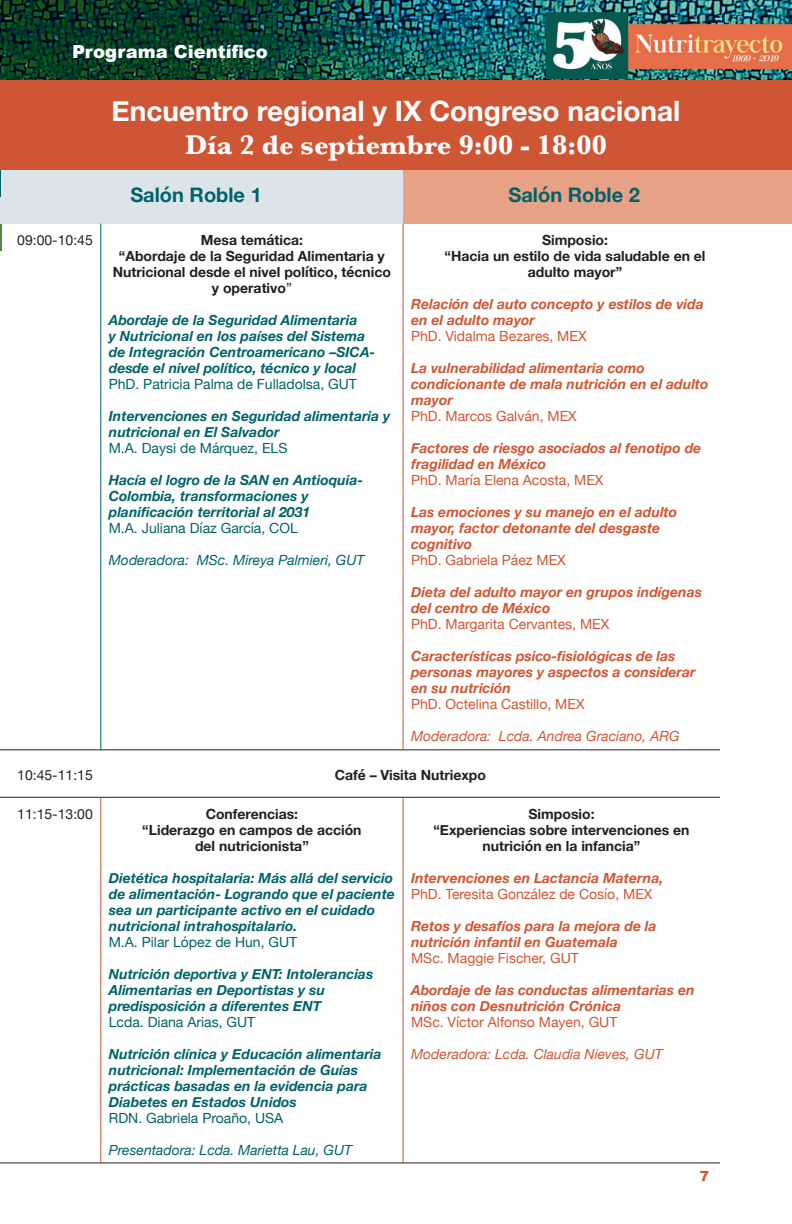
<style>
.page{position:relative;width:792px;height:1224px;background:#fff}
.page>*{position:absolute;margin:0;border:0;box-sizing:border-box;transform-origin:0 0}
.Paragraph_Style_1{font:700 28px "Helvetica Neue";color:#fff}
.Paragraph_Style_1-2{font:700 28px "Baskerville";color:#fff}
.t1{font:700 20px "Helvetica Neue";color:#00626a}
.t2{font:900 18px "Arial";color:#fff}
.t3{font:italic 700 14px/16px "Helvetica Neue";color:#00626a}
.t4{font:italic 700 14px/16px "Helvetica Neue";color:#cf5634}
.t5{font:700 14px/16px "Helvetica Neue";color:#231f20;text-align:center}
.t6{font:14px "Helvetica Neue";color:#cf5634}
.t7{font:14px "Helvetica Neue";color:#00626a}
.t8{font:italic 14px "Helvetica Neue";color:#cf5634}
.t9{font:italic 14px "Helvetica Neue";color:#00626a}
.t10{font:14px "Helvetica Neue";color:#231f20}
.t11{font:900 14px "Arial";color:#cf5634}
.s1{font-weight:400}
.s2{font-weight:400;font-style:normal}
</style>
<div class="page">
<img style="left:0;top:0;width:792px;height:79px">
<svg style="left:0;top:224px;width:2px;height:27px"></svg>
<div style="left:0;top:169px;width:418px;height:55px;background:#dbe5e9"></div>
<div style="left:403px;top:169px;width:389px;height:55px;background:#e7a286"></div>
<hr style="left:0;top:79px;width:1px;height:118px;background:#00626a">
<div style="left:0;top:80px;width:792px;height:89px;background:#cf5634"></div>
<hr style="left:100px;top:224px;width:1px;height:526px;background:#00626a">
<hr style="left:403px;top:224px;width:1px;height:526px;background:#cf5634">
<hr style="left:403px;top:798px;width:1px;height:365px;background:#cf5634">
<hr style="left:100px;top:798px;width:1px;height:365px;background:#cf5634">
<hr style="left:0;top:1163px;width:101px;height:1px;background:#231f20">
<hr style="left:101px;top:1163px;width:302px;height:1px;background:#231f20">
<hr style="left:403px;top:1163px;width:317px;height:1px;background:#231f20">
<hr style="left:0;top:750px;width:101px;height:1px;background:#231f20">
<hr style="left:101px;top:750px;width:302px;height:1px;background:#231f20">
<hr style="left:403px;top:750px;width:317px;height:1px;background:#231f20">
<hr style="left:0;top:797px;width:101px;height:1px;background:#231f20">
<hr style="left:101px;top:797px;width:302px;height:1px;background:#231f20">
<hr style="left:403px;top:797px;width:317px;height:1px;background:#231f20">
<p class="t2" style="left:72px;top:38px;width:197px">Programa Científico</p>
<p class="Paragraph_Style_1" style="left:112px;top:89px;width:570px">Encuentro regional y IX Congreso nacional</p>
<p class="Paragraph_Style_1-2" style="left:185px;top:126px;width:423px">Día 2 de septiembre 9:00 - 18:00</p>
<p class="t1" style="left:130px;top:179px;width:133px">Salón Roble 1</p>
<p class="t1" style="left:508px;top:179px;width:133px">Salón Roble 2</p>
<p class="t10" style="left:17px;top:230px;width:77px">09:00-10:45</p>
<p class="t5" style="left:201px;top:233px;width:104px">Mesa temática:</p>
<p class="t5" style="left:113px;top:249px;width:280px">“Abordaje de la Seguridad Alimentaria y<br>Nutricional desde el nivel político, técnico y operativo<span class="s1">”</span></p>
<p class="t3" style="left:109px;top:313px;width:268px">Abordaje de la Seguridad Alimentaria<br>y Nutricional en los países del Sistema de Integración Centroamericano –SICA&shy;desde el nivel político, técnico y local</p>
<p class="t7" style="left:109px;top:374px;width:250px">PhD. Patricia Palma de Fulladolsa, GUT</p>
<p class="t3" style="left:109px;top:409px;width:283px">Intervenciones en Seguridad alimentaria y nutricional en El Salvador</p>
<p class="t7" style="left:109px;top:438px;width:180px">M.A. Daysi de Márquez, ELS</p>
<p class="t3" style="left:109px;top:473px;width:256px">Hacía el logro de la SAN en Antioquia-<br>Colombia, transformaciones y planificación territorial al 2031</p>
<p class="t7" style="left:109px;top:518px;width:191px">M.A. Juliana Díaz García, COL</p>
<p class="t9" style="left:109px;top:550px;width:257px">Moderadora: MSc. Mireya Palmieri, GUT</p>
<p class="t5" style="left:542px;top:233px;width:68px">Simposio:</p>
<p class="t5" style="left:445px;top:249px;width:263px">“Hacia un estilo de vida saludable en el adulto mayor”</p>
<p class="t4" style="left:411px;top:297px;width:294px">Relación del auto concepto y estilos de vida en el adulto mayor</p>
<p class="t6" style="left:411px;top:326px;width:177px">PhD. Vidalma Bezares, MEX</p>
<p class="t4" style="left:411px;top:361px;width:299px">La vulnerabilidad alimentaria como condicionante de mala nutrición en el adulto mayor</p>
<p class="t6" style="left:411px;top:406px;width:167px">PhD. Marcos Galván, MEX</p>
<p class="t4" style="left:411px;top:441px;width:292px">Factores de riesgo asociados al fenotipo de fragilidad en México</p>
<p class="t6" style="left:411px;top:470px;width:194px">PhD. María Elena Acosta, MEX</p>
<p class="t4" style="left:411px;top:505px;width:268px">Las emociones y su manejo en el adulto mayor, factor detonante del desgaste cognitivo</p>
<p class="t6" style="left:411px;top:550px;width:156px">PhD. Gabriela Páez MEX</p>
<p class="t4" style="left:411px;top:585px;width:292px">Dieta del adulto mayor en grupos indígenas del centro de México</p>
<p class="t6" style="left:411px;top:614px;width:200px">PhD. Margarita Cervantes, MEX</p>
<p class="t4" style="left:411px;top:649px;width:286px">Características psico-fisiológicas de las personas mayores y aspectos a considerar en su nutrición</p>
<p class="t6" style="left:411px;top:694px;width:175px">PhD. Octelina Castillo, MEX</p>
<p class="t8" style="left:411px;top:726px;width:270px">Moderadora: Lcda. Andrea Graciano, ARG</p>
<p class="t10" style="left:17px;top:765px;width:77px">10:45-11:15</p>
<p class="t5" style="left:335px;top:768px;width:153px">Café – Visita Nutriexpo</p>
<p class="t10" style="left:17px;top:804px;width:77px">11:15-13:00</p>
<p class="t5" style="left:206px;top:806px;width:94px">Conferencias:</p>
<p class="t5" style="left:142px;top:822px;width:221px">“Liderazgo en campos de acción</p>
<p class="t5" style="left:195px;top:838px;width:115px">del nutricionista”</p>
<p class="t3" style="left:109px;top:870px;width:288px">Dietética hospitalaria: Más allá del servicio de alimentación- Logrando que el paciente sea un participante activo en el cuidado nutricional intrahospitalario.</p>
<p class="t7" style="left:109px;top:932px;width:190px">M.A. Pilar López de Hun, GUT</p>
<p class="t3" style="left:109px;top:966px;width:266px">Nutrición deportiva y ENT: Intolerancias<br>Alimentarias en Deportistas y su predisposición a diferentes ENT</p>
<p class="t7" style="left:109px;top:1012px;width:148px">Lcda. Diana Arias, GUT</p>
<p class="t3" style="left:109px;top:1046px;width:274px">Nutrición clínica y Educación alimentaria nutricional: Implementación de Guías prácticas basadas en la evidencia para Diabetes en Estados Unidos</p>
<p class="t7" style="left:109px;top:1108px;width:176px">RDN. Gabriela Proaño, USA</p>
<p class="t9" style="left:109px;top:1140px;width:245px">Presentadora: Lcda. Marietta Lau, GUT</p>
<p class="t5" style="left:529px;top:806px;width:68px">Simposio:</p>
<p class="t5" style="left:433px;top:822px;width:258px">“Experiencias sobre intervenciones en nutrición en la infancia”</p>
<p class="t4" style="left:411px;top:870px;width:254px">Intervenciones en Lactancia Materna,<br><span class="s2">PhD. Teresita González de Cosío, MEX</span></p>
<p class="t4" style="left:411px;top:918px;width:247px">Retos y desafíos para la mejora de la nutrición infantil en Guatemala</p>
<p class="t6" style="left:411px;top:948px;width:169px">MSc. Maggie Fischer, GUT</p>
<p class="t4" style="left:411px;top:982px;width:285px">Abordaje de las conductas alimentarias en niños con Desnutrición Crónica</p>
<p class="t6" style="left:411px;top:1012px;width:208px">MSc. Víctor Alfonso Mayen, GUT</p>
<p class="t8" style="left:411px;top:1044px;width:253px">Moderadora: Lcda. Claudia Nieves, GUT</p>
<p class="t11" style="left:700px;top:1166px;width:11px">7</p>
</div>
